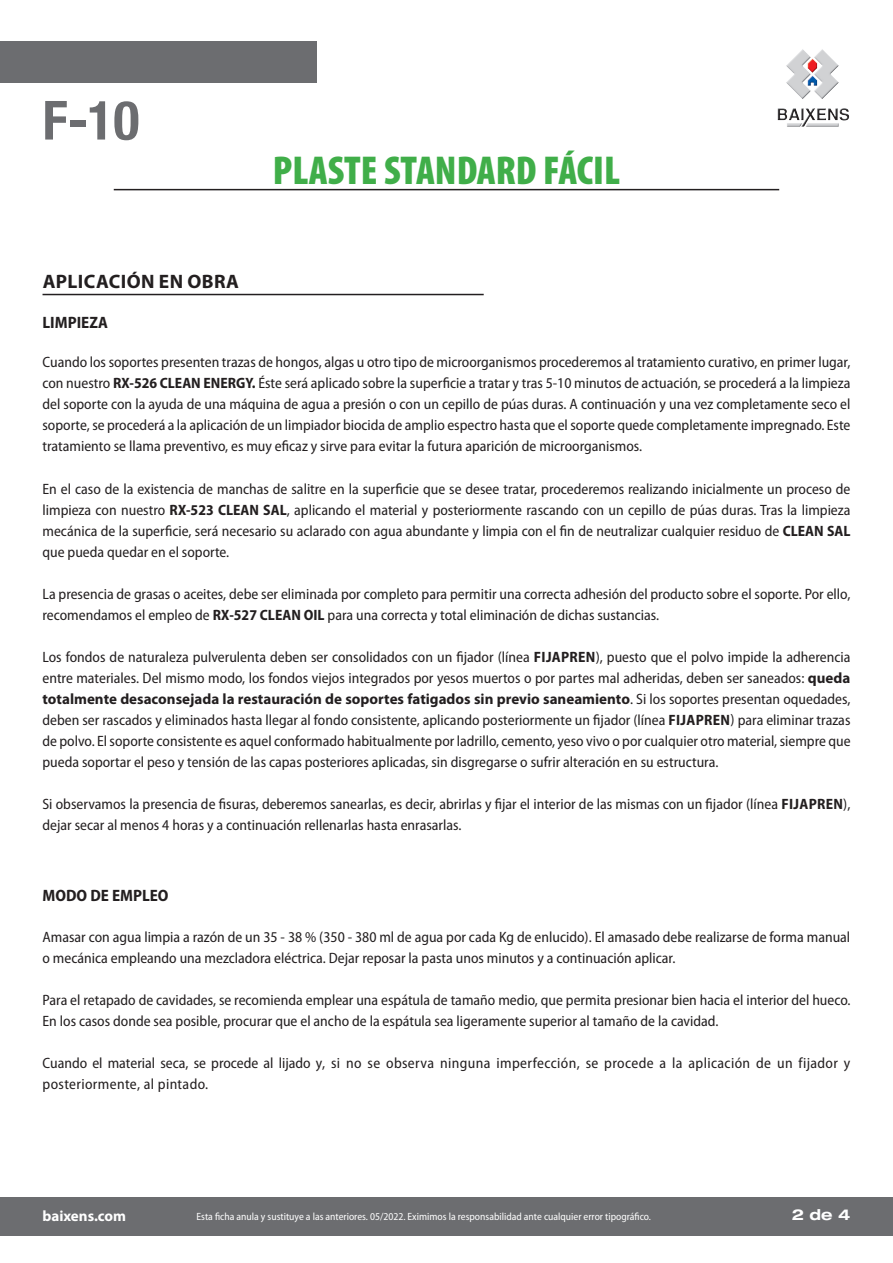
<style>
.page{position:relative;width:893px;height:1263px;background:#fff}
.page>*{position:absolute;margin:0;border:0;box-sizing:border-box;transform-origin:0 0}
.t1{font:700 condensed 54px "Helvetica Neue";color:#6c6d70}
.t2{font:900 condensed 40.5px "Myriad Pro";color:#40ae49}
.t3{font:700 19.5px "Myriad Pro";letter-spacing:.02em;color:#231f20}
.t4{font:700 semi-condensed 16.5px "Myriad Pro";color:#231f20}
.t5{font:semi-condensed 15px/21px "Myriad Pro";color:#231f20}
.t6{font:semi-condensed 15px/21px "Myriad Pro";letter-spacing:.025em;color:#231f20}
.t7{font:700 15px "Myriad Pro";color:#fff}
.t8{font:700 expanded 15px "Helvetica Neue";color:#fff}
.t9{font:semi-condensed 10.5px "Myriad Pro";color:#fff}
.s1{font-weight:700}
.s2{font-weight:700;font-stretch:normal}
</style>
<div class="page">
<div style="left:0;top:42px;width:316px;height:41px;background:#6c6d70"></div>
<hr style="left:114px;top:189px;width:665px;height:1px;background:#231f20">
<div style="left:0;top:1196px;width:893px;height:39px;background:#6c6d70"></div>
<hr style="left:43px;top:294px;width:441px;height:1px;background:#231f20">
<img style="left:777px;top:49px;width:72px;height:78px">
<h1 class="t1" style="left:43px;top:88px;width:98px">F-10</h1>
<h2 class="t2" style="left:273px;top:148px;width:349px">PLASTE STANDARD FÁCIL</h2>
<h3 class="t3" style="left:43px;top:268px;width:198px">APLICACIÓN EN OBRA</h3>
<p class="t4" style="left:43px;top:314px;width:67px">LIMPIEZA</p>
<p class="t5" style="left:43px;top:352px;width:809px;text-align:justify">Cuando los soportes presenten trazas de hongos, algas u otro tipo de microorganismos procederemos al tratamiento curativo, en primer lugar, con nuestro <span class="s1">RX-526 CLEAN ENERGY.</span> Éste será aplicado sobre la superficie a tratar y tras 5-10 minutos de actuación, se procederá a la limpieza del soporte con la ayuda de una máquina de agua a presión o con un cepillo de púas duras. A continuación y una vez completamente seco el soporte, se procederá a la aplicación de un limpiador biocida de amplio espectro hasta que el soporte quede completamente impregnado. Este tratamiento se llama preventivo, es muy eficaz y sirve para evitar la futura aparición de microorganismos.</p>
<p class="t5" style="left:43px;top:478px;width:809px;text-align:justify">En el caso de la existencia de manchas de salitre en la superficie que se desee tratar, procederemos realizando inicialmente un proceso de limpieza con nuestro <span class="s1">RX-523 CLEAN SAL</span>, aplicando el material y posteriormente rascando con un cepillo de púas duras. Tras la limpieza mecánica de la superficie, será necesario su aclarado con agua abundante y limpia con el fin de neutralizar cualquier residuo de <span class="s1">CLEAN SAL </span>que pueda quedar en el soporte.</p>
<p class="t5" style="left:43px;top:583px;width:809px">La presencia de grasas o aceites, debe ser eliminada por completo para permitir una correcta adhesión del producto sobre el soporte. Por ello, recomendamos el empleo de <span class="s1">RX-527 CLEAN OIL</span> para una correcta y total eliminación de dichas sustancias.</p>
<p class="t5" style="left:43px;top:646px;width:809px;text-align:justify">Los fondos de naturaleza pulverulenta deben ser consolidados con un fijador (línea <span class="s1">FIJAPREN</span>), puesto que el polvo impide la adherencia entre materiales. Del mismo modo, los fondos viejos integrados por yesos muertos o por partes mal adheridas, deben ser saneados: <span class="s2">queda totalmente desaconsejada la restauración de soportes fatigados sin previo saneamiento</span>. Si los soportes presentan oquedades, deben ser rascados y eliminados hasta llegar al fondo consistente, aplicando posteriormente un fijador (línea <span class="s1">FIJAPREN</span>) para eliminar trazas de polvo. El soporte consistente es aquel conformado habitualmente por ladrillo, cemento, yeso vivo o por cualquier otro material, siempre que pueda soportar el peso y tensión de las capas posteriores aplicadas, sin disgregarse o sufrir alteración en su estructura.</p>
<p class="t5" style="left:43px;top:793px;width:809px">Si observamos la presencia de fisuras, deberemos sanearlas, es decir, abrirlas y fijar el interior de las mismas con un fijador (línea <span class="s1">FIJAPREN</span>), dejar secar al menos 4 horas y a continuación rellenarlas hasta enrasarlas.</p>
<p class="t4" style="left:43px;top:886px;width:128px">MODO DE EMPLEO</p>
<p class="t5" style="left:43px;top:926px;width:809px">Amasar con agua limpia a razón de un 35 - 38 % (350 - 380 ml de agua por cada Kg de enlucido). El amasado debe realizarse de forma manual o mecánica empleando una mezcladora eléctrica. Dejar reposar la pasta unos minutos y a continuación aplicar.</p>
<p class="t5" style="left:43px;top:989px;width:809px">Para el retapado de cavidades, se recomienda emplear una espátula de tamaño medio, que permita presionar bien hacia el interior del hueco.<br>En los casos donde sea posible, procurar que el ancho de la espátula sea ligeramente superior al tamaño de la cavidad.</p>
<p class="t6" style="left:43px;top:1052px;width:809px">Cuando el material seca, se procede al lijado y, si no se observa ninguna imperfección, se procede a la aplicación de un fijador y posteriormente, al pintado.</p>
<p class="t7" style="left:43px;top:1206px;width:85px">baixens.com</p>
<p class="t9" style="left:196px;top:1211px;width:456px">Esta ficha anula y sustituye a las anteriores. 05/2022. Eximimos la responsabilidad ante cualquier error tipográfico.</p>
<p class="t8" style="left:792px;top:1206px;width:60px">2 de 4</p>
</div>
